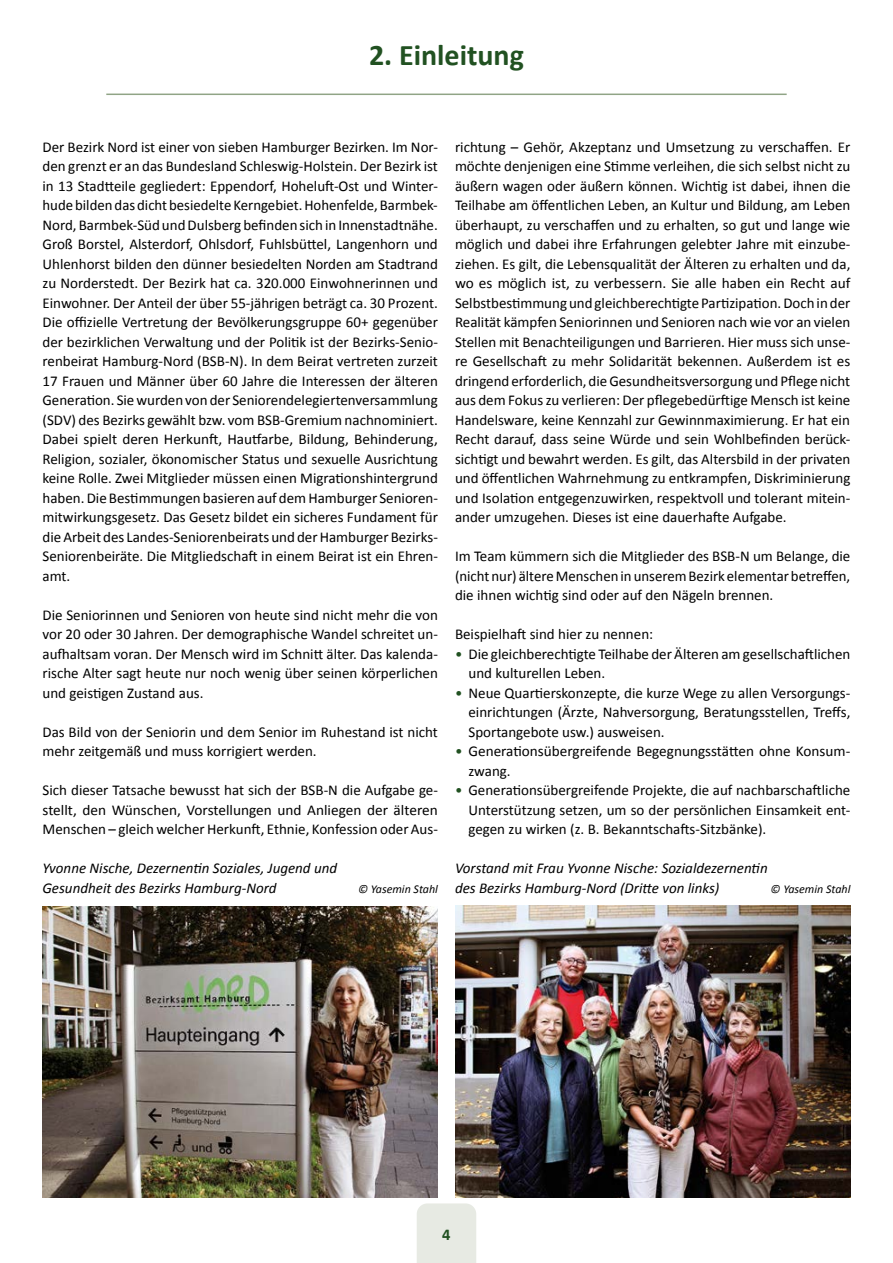
<style>
.page{position:relative;width:893px;height:1263px;background:#fff}
.page>*{position:absolute;margin:0;border:0;box-sizing:border-box;transform-origin:0 0}
.t1{font:700 30px "Calibri";color:#215121}
.t2{font:700 16.5px "Calibri";color:#215121}
.t3{font:15px/19.5px "Calibri";color:#000;text-align:justify}
.t4{font:italic 15px/19.5px "Calibri";color:#000}
.t5{font:italic 12px "Calibri";color:#000}
.s1{color:#215121}
</style>
<div class="page">
<div style="left:417px;top:1203px;width:59px;height:60px;background:#e7eae3"></div>
<hr style="left:106px;top:94px;width:681px;height:1px;background:#90a486">
<img style="left:455px;top:906px;width:395px;height:291px">
<img style="left:43px;top:907px;width:395px;height:290px">
<h1 class="t1" style="left:369px;top:34px;width:156px">2. Einleitung</h1>
<p class="t3" style="left:43px;top:136px;width:397px">Der Bezirk Nord ist einer von sieben Hamburger Bezirken. Im Nor&shy;den grenzt er an das Bundesland Schleswig-Holstein. Der Bezirk ist in 13 Stadtteile gegliedert: Eppendorf, Hoheluft-Ost und Winter&shy;hude bilden das dicht besiedelte Kerngebiet. Hohenfelde, Barmbek-Nord, Barmbek-Süd und Dulsberg befinden sich in Innenstadtnähe.<br>Groß Borstel, Alsterdorf, Ohlsdorf, Fuhlsbüttel, Langenhorn und Uhlenhorst bilden den dünner besiedelten Norden am Stadtrand zu Norderstedt. Der Bezirk hat ca. 320.000 Einwohnerinnen und Einwohner. Der Anteil der über 55-jährigen beträgt ca. 30 Prozent.<br>Die offizielle Vertretung der Bevölkerungsgruppe 60+ gegenüber der bezirklichen Verwaltung und der Politik ist der Bezirks-Senio&shy;renbeirat Hamburg-Nord (BSB-N). In dem Beirat vertreten zurzeit 17 Frauen und Männer über 60 Jahre die Interessen der älteren Generation. Sie wurden von der Seniorendelegiertenversammlung (SDV) des Bezirks gewählt bzw. vom BSB-Gremium nachnominiert.<br>Dabei spielt deren Herkunft, Hautfarbe, Bildung, Behinderung, Religion, sozialer, ökonomischer Status und sexuelle Ausrichtung keine Rolle. Zwei Mitglieder müssen einen Migrationshintergrund haben. Die Bestimmungen basieren auf dem Hamburger Senioren&shy;mitwirkungsgesetz. Das Gesetz bildet ein sicheres Fundament für die Arbeit des Landes-Seniorenbeirats und der Hamburger Bezirks-Seniorenbeiräte. Die Mitgliedschaft in einem Beirat ist ein Ehren&shy;amt.</p>
<p class="t3" style="left:43px;top:604px;width:397px">Die Seniorinnen und Senioren von heute sind nicht mehr die von vor 20 oder 30 Jahren. Der demographische Wandel schreitet un&shy;aufhaltsam voran. Der Mensch wird im Schnitt älter. Das kalenda&shy;rische Alter sagt heute nur noch wenig über seinen körperlichen und geistigen Zustand aus.</p>
<p class="t3" style="left:43px;top:721px;width:397px">Das Bild von der Seniorin und dem Senior im Ruhestand ist nicht mehr zeitgemäß und muss korrigiert werden.</p>
<p class="t3" style="left:43px;top:780px;width:397px">Sich dieser Tatsache bewusst hat sich der BSB-N die Aufgabe ge&shy;stellt, den Wünschen, Vorstellungen und Anliegen der älteren Menschen – gleich welcher Herkunft, Ethnie, Konfession oder Aus-</p>
<p class="t3" style="left:455px;top:136px;width:397px">richtung – Gehör, Akzeptanz und Umsetzung zu verschaffen. Er möchte denjenigen eine Stimme verleihen, die sich selbst nicht zu äußern wagen oder äußern können. Wichtig ist dabei, ihnen die Teilhabe am öffentlichen Leben, an Kultur und Bildung, am Leben überhaupt, zu verschaffen und zu erhalten, so gut und lange wie möglich und dabei ihre Erfahrungen gelebter Jahre mit einzube&shy;ziehen. Es gilt, die Lebensqualität der Älteren zu erhalten und da, wo es möglich ist, zu verbessern. Sie alle haben ein Recht auf Selbstbestimmung und gleichberechtigte Partizipation. Doch in der Realität kämpfen Seniorinnen und Senioren nach wie vor an vielen Stellen mit Benachteiligungen und Barrieren. Hier muss sich unse&shy;re Gesellschaft zu mehr Solidarität bekennen. Außerdem ist es dringend erforderlich, die Gesundheitsversorgung und Pflege nicht aus dem Fokus zu verlieren: Der pflegebedürftige Mensch ist keine Handelsware, keine Kennzahl zur Gewinnmaximierung. Er hat ein Recht darauf, dass seine Würde und sein Wohlbefinden berück&shy;sichtigt und bewahrt werden. Es gilt, das Altersbild in der privaten und öffentlichen Wahrnehmung zu entkrampfen, Diskriminierung und Isolation entgegenzuwirken, respektvoll und tolerant mitein&shy;ander umzugehen. Dieses ist eine dauerhafte Aufgabe.</p>
<p class="t3" style="left:455px;top:546px;width:397px">Im Team kümmern sich die Mitglieder des BSB-N um Belange, die (nicht nur) ältere Menschen in unserem Bezirk elementar betreffen, die ihnen wichtig sind oder auf den Nägeln brennen.</p>
<p class="t3" style="left:455px;top:624px;width:200px">Beispielhaft sind hier zu nennen:</p>
<p class="t3" style="left:468px;top:643px;width:383px;text-indent:-14px"><span class="s1">•</span> Die gleichberechtigte Teilhabe der Älteren am gesellschaftlichen und kulturellen Leben.</p>
<p class="t3" style="left:468px;top:682px;width:383px;text-indent:-14px"><span class="s1">•</span> Neue Quartierskonzepte, die kurze Wege zu allen Versorgungs&shy;einrichtungen (Ärzte, Nahversorgung, Beratungsstellen, Treffs, Sportangebote usw.) ausweisen.</p>
<p class="t3" style="left:468px;top:741px;width:383px;text-indent:-14px"><span class="s1">•</span> Generationsübergreifende Begegnungsstätten ohne Konsum&shy;zwang.</p>
<p class="t3" style="left:468px;top:780px;width:383px;text-indent:-14px"><span class="s1">•</span> Generationsübergreifende Projekte, die auf nachbarschaftliche Unterstützung setzen, um so der persönlichen Einsamkeit ent&shy;gegen zu wirken (z. B. Bekanntschafts-Sitzbänke).</p>
<p class="t4" style="left:43px;top:858px;width:296px">Yvonne Nische, Dezernentin Soziales, Jugend und<br>Gesundheit des Bezirks Hamburg-Nord</p>
<p class="t5" style="left:358px;top:880px;width:81px">© Yasemin Stahl</p>
<p class="t4" style="left:455px;top:858px;width:314px">Vorstand mit Frau Yvonne Nische: Sozialdezernentin des Bezirks Hamburg-Nord (Dritte von links)</p>
<p class="t5" style="left:771px;top:880px;width:81px">© Yasemin Stahl</p>
<p class="t2" style="left:442px;top:1223px;width:10px">4</p>
</div>
